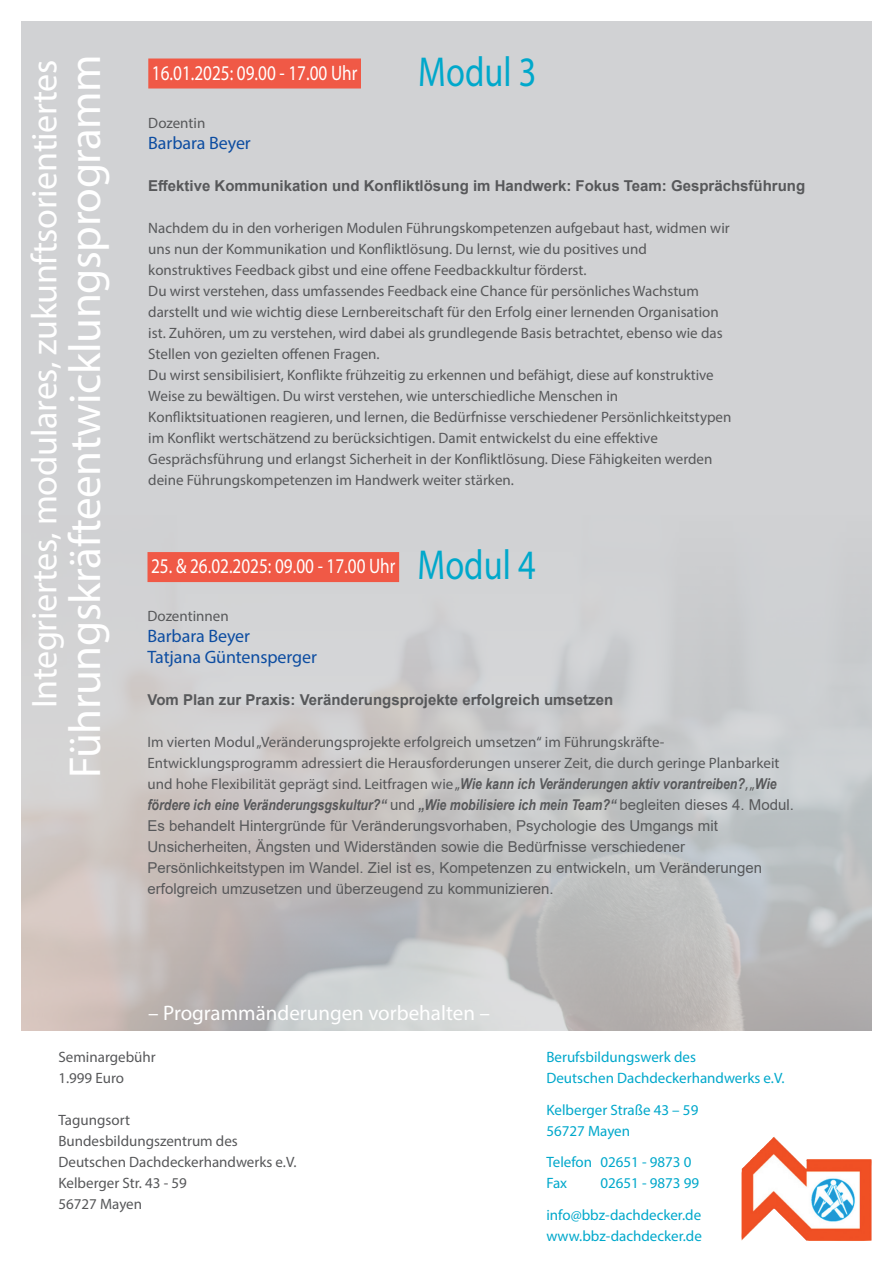
<style>
.page{position:relative;width:893px;height:1263px;background:#fff}
.page>*{position:absolute;margin:0;border:0;box-sizing:border-box;transform-origin:0 0}
.Headline_dick_weiß{font:45px "Myriad Pro";letter-spacing:-.01em;color:#fff}
.Headline_türkis{font:42px "Myriad Pro";color:#00a8cb;scale:.82 1}
.Headline_dünn_weiß{font:36px "Myriad Pro";letter-spacing:-.01em;color:#fff}
.Headline_türkis-2{font:21px "Myriad Pro";color:#fff;scale:.82 1}
.Headline_türkis-3{font:21px "Myriad Pro";color:#fff}
.Dozent{font:18px "Myriad Pro";letter-spacing:-.005em;color:#0d4da1}
.Fliesstext_mit_Nummerierung{font:15px/21px "Myriad Pro";color:#57585a}
.Fliesstext_mit_Nummerierung-2{font:15px/21px "Arial";color:#57585a}
.t1{font:15px/21px "Myriad Pro";color:#00a8cb}
.Fliesstext{font:15px "Myriad Pro";color:#57585a}
.Zwischenheadline{font:700 15px "Arial";color:#57585a}
.Fliesstext-2{font:700 15px "Arial";color:#57585a}
.Zwischenheadline-2{font:15px "Myriad Pro";color:#57585a}
.s1{font-size:42px;color:#00a8cb}
.s2{font-family:"Myriad Pro"}
.s3{font-family:"Arial Narrow";font-weight:700;font-style:italic}
</style>
<div class="page">
<div style="left:21px;top:21px;width:851px;height:1010px;background:#d1d2d4"></div>
<img style="left:21px;top:552px;width:851px;height:479px">
<img style="left:741px;top:1137px;width:131px;height:104px">
<div style="left:148px;top:59px;width:213px;height:30px;background:#f05946"></div>
<div style="left:147px;top:552px;width:252px;height:30px;background:#f05946"></div>
<p class="Headline_dünn_weiß" style="left:22px;top:708px;width:650px;rotate:-90deg">Integriertes, modulares, zukunftsorientiertes</p>
<p class="Headline_dick_weiß" style="left:57px;top:778px;width:725px;rotate:-90deg">Führungskräfteentwicklungsprogramm</p>
<p class="Headline_türkis-2" style="left:152px;top:60px;width:252px">16.01.2025: 09.00 - 17.00 Uhr</p>
<p class="Headline_türkis" style="left:418px;top:46px;width:146px">Modul 3</p>
<p class="Zwischenheadline-2" style="left:148px;top:113px;width:59px">Dozentin</p>
<p class="Dozent" style="left:148px;top:131px;width:104px">Barbara Beyer</p>
<p class="Zwischenheadline" style="left:148px;top:175px;width:658px">Effektive Kommunikation und Konfliktlösung im Handwerk: Fokus Team: Gesprächsführung</p>
<p class="Fliesstext_mit_Nummerierung" style="left:148px;top:217px;width:583px">Nachdem du in den vorherigen Modulen Führungskompetenzen aufgebaut hast, widmen wir uns nun der Kommunikation und Konfliktlösung. Du lernst, wie du positives und konstruktives Feedback gibst und eine offene Feedbackkultur förderst.</p>
<p class="Fliesstext_mit_Nummerierung" style="left:148px;top:280px;width:576px">Du wirst verstehen, dass umfassendes Feedback eine Chance für persönliches Wachstum darstellt und wie wichtig diese Lernbereitschaft für den Erfolg einer lernenden Organisation ist. Zuhören, um zu verstehen, wird dabei als grundlegende Basis betrachtet, ebenso wie das Stellen von gezielten offenen Fragen.</p>
<p class="Fliesstext_mit_Nummerierung" style="left:148px;top:364px;width:585px">Du wirst sensibilisiert, Konflikte frühzeitig zu erkennen und befähigt, diese auf konstruktive Weise zu bewältigen. Du wirst verstehen, wie unterschiedliche Menschen in Konfliktsituationen reagieren, und lernen, die Bedürfnisse verschiedener Persönlichkeitstypen im Konflikt wertschätzend zu berücksichtigen. Damit entwickelst du eine effektive Gesprächsführung und erlangst Sicherheit in der Konfliktlösung. Diese Fähigkeiten werden deine Führungskompetenzen im Handwerk weiter stärken.</p>
<p class="Headline_türkis-2" style="left:151px;top:553px;width:471px">25. &amp; 26.02.2025: 09.00 - 17.00 Uhr <span class="s1">Modul 4</span></p>
<p class="Zwischenheadline-2" style="left:147px;top:607px;width:83px">Dozentinnen</p>
<p class="Dozent" style="left:147px;top:625px;width:104px">Barbara Beyer</p>
<p class="Dozent" style="left:147px;top:646px;width:171px">Tatjana Güntensperger</p>
<p class="Fliesstext-2" style="left:147px;top:689px;width:467px">Vom Plan zur Praxis: Veränderungsprojekte erfolgreich umsetzen</p>
<p class="Fliesstext_mit_Nummerierung-2" style="left:147px;top:731px;width:648px"><span class="s2">Im vierten Modul „Veränderungsprojekte erfolgreich umsetzen“ im Führungskräfte-Entwicklungsprogramm adressiert die Herausforderungen unserer Zeit, die durch geringe Planbarkeit und hohe Flexibilität geprägt sind. Leitfragen wie „</span><span class="s3">Wie kann ich Veränderungen aktiv vorantreiben?</span><span class="s2">, „</span><span class="s3">Wie fördere ich eine Veränderungsgskultur?“</span> und <span class="s3">„Wie mobilisiere ich mein Team?“</span> begleiten dieses 4. Modul.<br>Es behandelt Hintergründe für Veränderungsvorhaben, Psychologie des Umgangs mit Unsicherheiten, Ängsten und Widerständen sowie die Bedürfnisse verschiedener Persönlichkeitstypen im Wandel. Ziel ist es, Kompetenzen zu entwickeln, um Veränderungen erfolgreich umzusetzen und überzeugend zu kommunizieren.</p>
<p class="Headline_türkis-3" style="left:148px;top:1000px;width:343px">– Programmänderungen vorbehalten –</p>
<p class="Zwischenheadline-2" style="left:58px;top:1048px;width:99px">Seminargebühr</p>
<p class="Fliesstext" style="left:58px;top:1069px;width:67px">1.999 Euro</p>
<p class="Zwischenheadline-2" style="left:58px;top:1111px;width:73px">Tagungsort</p>
<p class="Fliesstext" style="left:58px;top:1132px;width:181px">Bundesbildungszentrum des</p>
<p class="Fliesstext" style="left:58px;top:1153px;width:240px">Deutschen Dachdeckerhandwerks e.V.</p>
<p class="Fliesstext" style="left:58px;top:1174px;width:130px">Kelberger Str. 43 - 59</p>
<p class="Fliesstext" style="left:58px;top:1195px;width:85px">56727 Mayen</p>
<p class="t1" style="left:546px;top:1046px;width:240px">Berufsbildungswerk des<br>Deutschen Dachdeckerhandwerks e.V.</p>
<p class="t1" style="left:546px;top:1099px;width:153px">Kelberger Straße 43 – 59<br>56727 Mayen</p>
<p class="t1" style="left:546px;top:1151px;width:147px">Telefon 02651 - 9873 0<br>Fax</p>
<p class="t1" style="left:600px;top:1172px;width:100px">02651 - 9873 99</p>
<p class="t1" style="left:546px;top:1204px;width:157px">info@bbz-dachdecker.de www.bbz-dachdecker.de</p>
</div>
